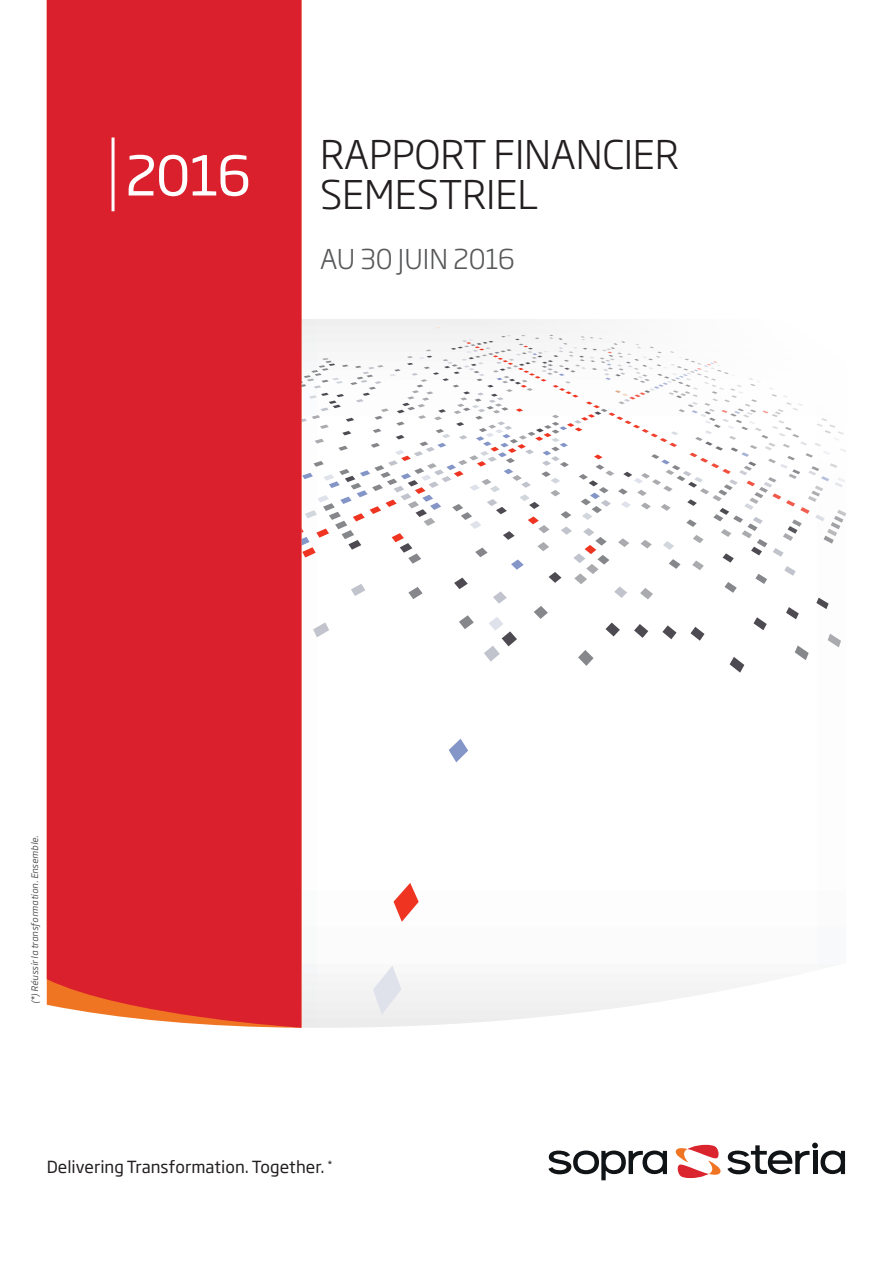
<style>
.page{position:relative;width:893px;height:1263px;background:#fff}
.page>*{position:absolute;margin:0;border:0;box-sizing:border-box;transform-origin:0 0}
.t1{font:54px "Soho Gothic Pro";color:#fff}
.t2{font:300 39px/40.5px "Soho Gothic Pro";letter-spacing:-.005em;color:#231f20}
.t3{font:300 27px "Soho Gothic Pro";letter-spacing:-.01em;color:#57585a}
.t4{font:16.5px "Soho Gothic Pro";color:#231f20}
.t5{font:italic 9px "Soho Gothic Pro";letter-spacing:.02em;color:#57585a}
</style>
<div class="page">
<svg style="left:301px;top:319px;width:460px;height:709px"></svg>
<svg style="left:373px;top:965px;width:28px;height:50px"></svg>
<svg style="left:394px;top:883px;width:25px;height:39px"></svg>
<svg style="left:449px;top:739px;width:19px;height:23px"></svg>
<svg style="left:301px;top:335px;width:545px;height:338px"></svg>
<div style="left:47px;top:0;width:254px;height:1028px;background:#da202d"></div>
<hr style="left:112px;top:137px;width:3px;height:74px;background:#fff">
<svg style="left:548px;top:1150px;width:119px;height:30px"></svg>
<svg style="left:675px;top:1142px;width:170px;height:36px"></svg>
<h1 class="t1" style="left:125px;top:134px;width:128px">2016</h1>
<h2 class="t2" style="left:320px;top:132px;width:360px">RAPPORT FINANCIER<br>SEMESTRIEL</h2>
<h3 class="t3" style="left:320px;top:238px;width:196px">AU 30 JUIN 2016</h3>
<p class="t5" style="left:28px;top:1004px;width:171px;rotate:-90deg">(*) Réussir la transformation. Ensemble.</p>
<h3 class="t4" style="left:47px;top:1154px;width:287px">Delivering Transformation. Together. <sup>*</sup></h3>
</div>
